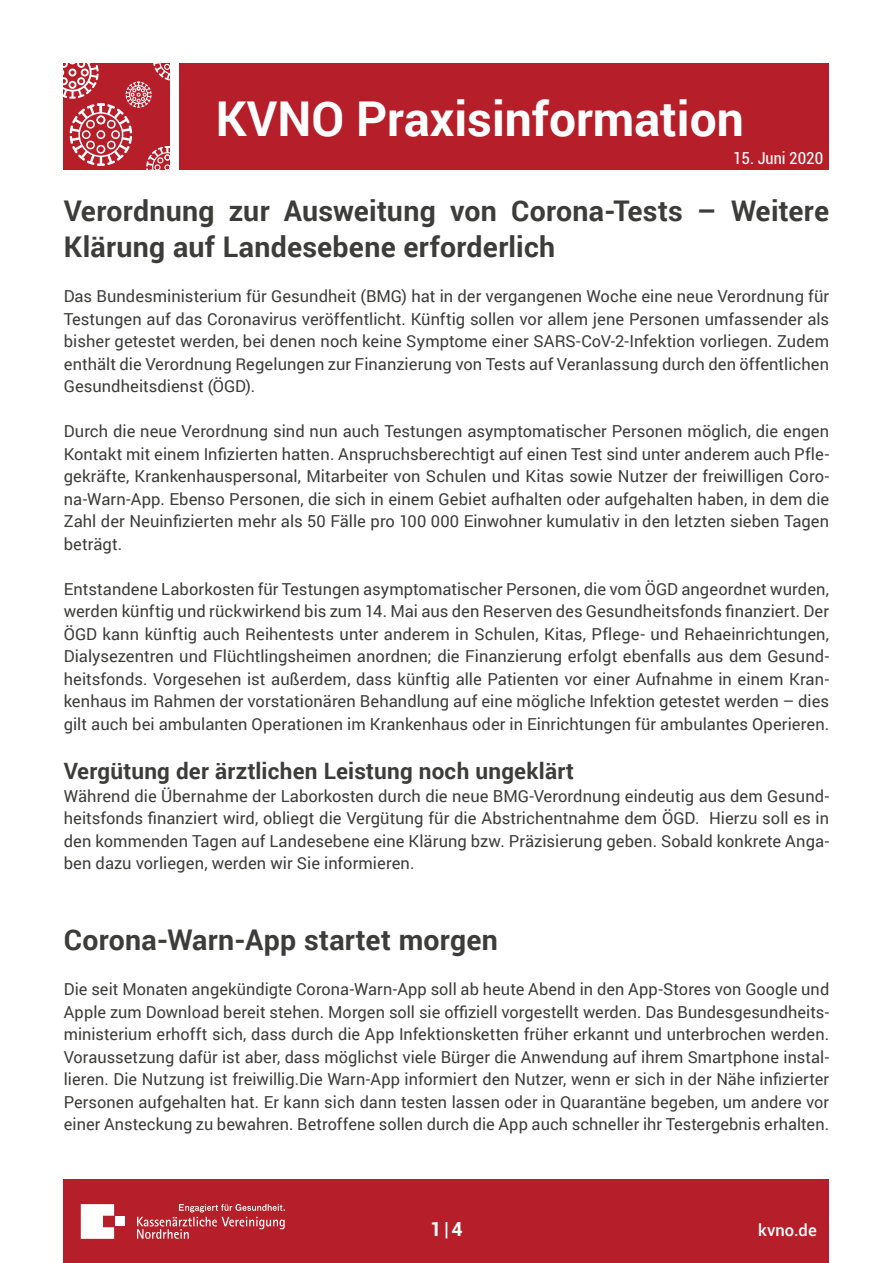
<style>
.page{position:relative;width:893px;height:1263px;background:#fff}
.page>*{position:absolute;margin:0;border:0;box-sizing:border-box;transform-origin:0 0}
.t1{font:700 48px "Roboto";color:#fff}
.FT-11{font:700 28.5px/36px "Roboto";letter-spacing:.01em;color:#3c3c3b}
.FT-11-2{font:700 22.5px "Roboto";letter-spacing:.01em;color:#3c3c3b}
.t2{font:700 19.5px "Roboto";color:#fff}
.FT-11-3{font:16.5px/22.5px "Roboto";letter-spacing:.005em;color:#3c3c3b;text-align:justify}
.t3{font:condensed 16.5px "Roboto";color:#fff}
.t4{font:500 16.5px "Roboto";letter-spacing:.005em;color:#fff}
</style>
<div class="page">
<div style="left:180px;top:64px;width:649px;height:106px;background:#b61f29"></div>
<svg style="left:64px;top:64px;width:106px;height:106px;background:#c34750"></svg>
<div style="left:64px;top:1180px;width:765px;height:83px;background:#b61f29"></div>
<svg style="left:81px;top:1204px;width:33px;height:35px"></svg>
<div style="left:116px;top:1216px;width:9px;height:10px;background:#fff"></div>
<svg style="left:137px;top:1204px;width:148px;height:35px"></svg>
<h1 class="t1" style="left:216px;top:85px;width:530px">KVNO Praxisinformation</h1>
<p class="t3" style="left:733px;top:147px;width:92px">15. Juni 2020</p>
<p class="FT-11" style="left:64px;top:192px;width:767px">Verordnung zur Ausweitung von Corona-Tests – Weitere<br>Klärung auf Landesebene erforderlich</p>
<p class="FT-11-3" style="left:64px;top:284px;width:767px">Das Bundesministerium für Gesundheit (BMG) hat in der vergangenen Woche eine neue Verordnung für Testungen auf das Coronavirus veröffentlicht. Künftig sollen vor allem jene Personen umfassender als bisher getestet werden, bei denen noch keine Symptome einer SARS-CoV-2-Infektion vorliegen. Zudem enthält die Verordnung Regelungen zur Finanzierung von Tests auf Veranlassung durch den öffentlichen Gesundheitsdienst (ÖGD).</p>
<p class="FT-11-3" style="left:64px;top:419px;width:767px">Durch die neue Verordnung sind nun auch Testungen asymptomatischer Personen möglich, die engen Kontakt mit einem Infizierten hatten. Anspruchsberechtigt auf einen Test sind unter anderem auch Pfle&shy;gekräfte, Krankenhauspersonal, Mitarbeiter von Schulen und Kitas sowie Nutzer der freiwilligen Coro&shy;na-Warn-App. Ebenso Personen, die sich in einem Gebiet aufhalten oder aufgehalten haben, in dem die Zahl der Neuinfizierten mehr als 50 Fälle pro 100 000 Einwohner kumulativ in den letzten sieben Tagen beträgt.</p>
<p class="FT-11-3" style="left:64px;top:577px;width:767px">Entstandene Laborkosten für Testungen asymptomatischer Personen, die vom ÖGD angeordnet wurden, werden künftig und rückwirkend bis zum 14. Mai aus den Reserven des Gesundheitsfonds finanziert. Der ÖGD kann künftig auch Reihentests unter anderem in Schulen, Kitas, Pflege- und Rehaeinrichtungen, Dialysezentren und Flüchtlingsheimen anordnen; die Finanzierung erfolgt ebenfalls aus dem Gesund&shy;heitsfonds. Vorgesehen ist außerdem, dass künftig alle Patienten vor einer Aufnahme in einem Kran&shy;kenhaus im Rahmen der vorstationären Behandlung auf eine mögliche Infektion getestet werden – dies gilt auch bei ambulanten Operationen im Krankenhaus oder in Einrichtungen für ambulantes Operieren.</p>
<p class="FT-11-2" style="left:64px;top:755px;width:512px">Vergütung der ärztlichen Leistung noch ungeklärt</p>
<p class="FT-11-3" style="left:64px;top:784px;width:767px">Während die Übernahme der Laborkosten durch die neue BMG-Verordnung eindeutig aus dem Gesund&shy;heitsfonds finanziert wird, obliegt die Vergütung für die Abstrichentnahme dem ÖGD. Hierzu soll es in den kommenden Tagen auf Landesebene eine Klärung bzw. Präzisierung geben. Sobald konkrete Anga&shy;ben dazu vorliegen, werden wir Sie informieren.</p>
<p class="FT-11" style="left:64px;top:921px;width:436px">Corona-Warn-App startet morgen</p>
<p class="FT-11-3" style="left:64px;top:977px;width:767px">Die seit Monaten angekündigte Corona-Warn-App soll ab heute Abend in den App-Stores von Google und Apple zum Download bereit stehen. Morgen soll sie offiziell vorgestellt werden. Das Bundesgesundheits&shy;ministerium erhofft sich, dass durch die App Infektionsketten früher erkannt und unterbrochen werden.<br>Voraussetzung dafür ist aber, dass möglichst viele Bürger die Anwendung auf ihrem Smartphone instal&shy;lieren. Die Nutzung ist freiwillig.Die Warn-App informiert den Nutzer, wenn er sich in der Nähe infizierter Personen aufgehalten hat. Er kann sich dann testen lassen oder in Quarantäne begeben, um andere vor einer Ansteckung zu bewahren. Betroffene sollen durch die App auch schneller ihr Testergebnis erhalten.</p>
<p class="t2" style="left:430px;top:1215px;width:34px">1|4</p>
<p class="t4" style="left:758px;top:1218px;width:60px">kvno.de</p>
</div>
